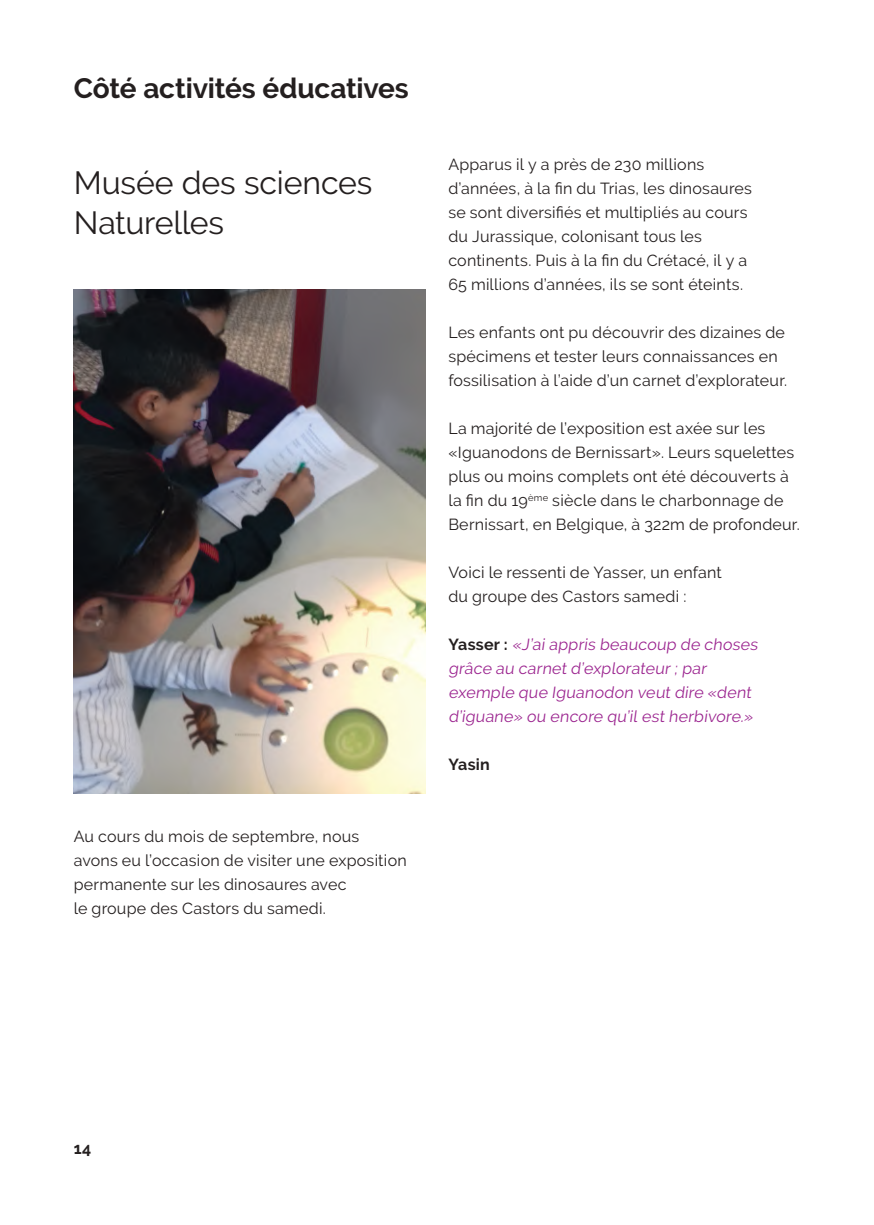
<style>
.page{position:relative;width:874px;height:1225px;background:#fff}
.page>*{position:absolute;margin:0;border:0;box-sizing:border-box;transform-origin:0 0}
.t1{font:32px/40px "Raleway";letter-spacing:-.005em;color:#241f1f}
.t2{font:700 28px "Raleway";letter-spacing:-.005em;color:#241f1f}
.t3{font:16px/24px "Raleway";letter-spacing:.015em;color:#241f1f}
.t4{font:16px/24px "Raleway";color:#9b248f}
.t5{font:700 16px "Raleway";letter-spacing:.015em;color:#241f1f}
.s1{font-weight:700;color:#241f1f}
</style>
<div class="page">
<img style="left:74px;top:290px;width:351px;height:504px">
<h2 class="t2" style="left:74px;top:72px;width:336px">Côté activités éducatives</h2>
<h1 class="t1" style="left:74px;top:162px;width:300px">Musée des sciences<br>Naturelles</h1>
<p class="t3" style="left:74px;top:824px;width:334px">Au cours du mois de septembre, nous avons eu l’occasion de visiter une exposition permanente sur les dinosaures avec<br>le groupe des Castors du samedi.</p>
<p class="t3" style="left:448px;top:152px;width:305px">Apparus il y a près de 230 millions d’années, à la fin du Trias, les dinosaures se sont diversifiés et multipliés au cours du Jurassique, colonisant tous les continents. Puis à la fin du Crétacé, il y a 65 millions d’années, ils se sont éteints.</p>
<p class="t3" style="left:448px;top:320px;width:340px">Les enfants ont pu découvrir des dizaines de spécimens et tester leurs connaissances en fossilisation à l’aide d’un carnet d’explorateur.</p>
<p class="t3" style="left:448px;top:416px;width:353px">La majorité de l’exposition est axée sur les «Iguanodons de Bernissart». Leurs squelettes plus ou moins complets ont été découverts à la fin du 19<sup>ème</sup> siècle dans le charbonnage de Bernissart, en Belgique, à 322m de profondeur.</p>
<p class="t3" style="left:448px;top:560px;width:275px">Voici le ressenti de Yasser, un enfant du groupe des Castors samedi :</p>
<p class="t4" style="left:448px;top:632px;width:313px"><span class="s1">Ya s s e r :</span> «J’ai appris beaucoup de choses grâce au carnet d’explorateur ; par exemple que Iguanodon veut dire «dent d’iguane» ou encore qu’il est herbivore.»</p>
<p class="t5" style="left:448px;top:755px;width:43px">Yasin</p>
<p class="t5" style="left:74px;top:1139px;width:19px">14</p>
</div>
